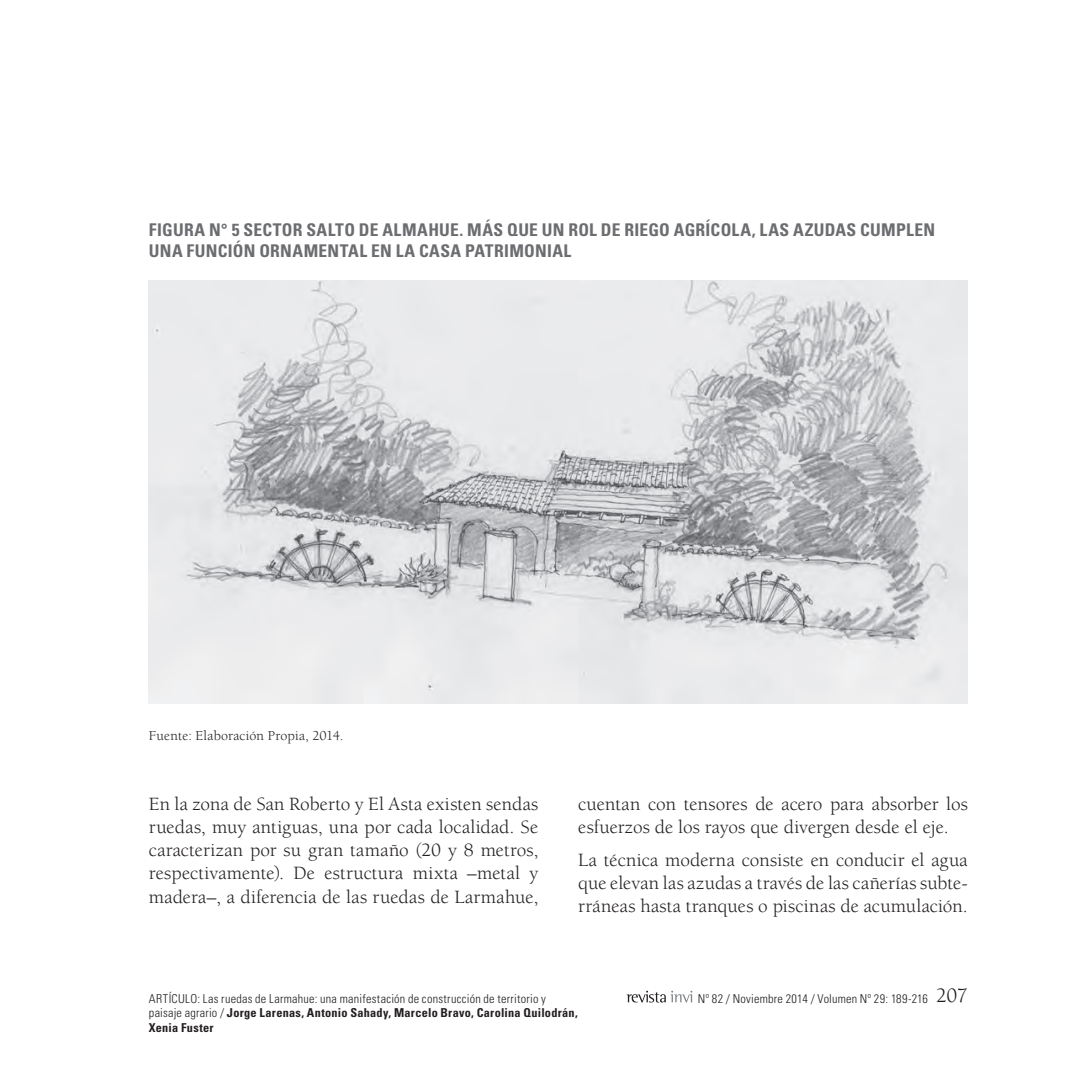
<style>
.page{position:relative;width:1067px;height:1067px;background:#fff}
.page>*{position:absolute;margin:0;border:0;box-sizing:border-box;transform-origin:0 0}
.t1{font:19.25px/23.1px "Berkeley Std";color:#231f20;text-align:justify}
.t2{font:700 condensed 17.5px/21px "Univers LT Std";letter-spacing:.015em;color:#6c6d70}
.t3{font:14px "Berkeley Std";letter-spacing:.01em;color:#231f20}
.t4{font:300 condensed 12.25px "Univers LT Std";letter-spacing:.02em;color:#231f20}
.t5{font:700 condensed 12.25px/14.7px "Univers LT Std";letter-spacing:.02em;color:#231f20}
.s1{font-style:inherit}
.s2{font-family:"Berkeley Std";font-weight:400;font-stretch:normal;font-size:21px}
.s3{font-weight:300}
</style>
<div class="page">
<svg style="left:626px;top:990px;width:66px;height:12px"></svg>
<img style="left:149px;top:280px;width:818px;height:423px">
<p class="t2" style="left:149px;top:219px;width:788px">FIGURA N° 5 SECTOR SALTO DE ALMAHUE. MÁS QUE UN ROL DE RIEGO AGRÍCOLA, LAS AZUDAS CUMPLEN<br>UNA FUNCIÓN ORNAMENTAL EN LA CASA PATRIMONIAL</p>
<p class="t3" style="left:149px;top:728px;width:196px">Fuente: Elaboración Propia, 2014.</p>
<p class="t1" style="left:149px;top:792px;width:391px">En la zona de San Roberto y El Asta existen sendas ruedas, muy antiguas, una por cada localidad. Se caracterizan por su gran tamaño (20 y 8 metros, respectivamente). De estructura mixta –metal y madera–, a diferencia de las ruedas de Larmahue,</p>
<p class="t1" style="left:578px;top:792px;width:391px">cuentan con tensores de acero para absorber los esfuerzos de los rayos que divergen desde el eje.</p>
<p class="t1" style="left:578px;top:849px;width:391px">La técnica moderna consiste en conducir el agua que elevan las azudas a través de las cañerías subte&shy;rráneas hasta tranques o piscinas de acumulación.</p>
<p class="t4" style="left:149px;top:990px;width:398px"><span class="s1">ARTÍCULO:</span> Las ruedas de Larmahue: una manifestación de construcción de territorio y</p>
<p class="t4" style="left:698px;top:990px;width:271px">Nº 82 / Noviembre 2014 / Volumen Nº 29: 189-216 <span class="s2">207</span></p>
<p class="t5" style="left:149px;top:1005px;width:430px"><span class="s3">paisaje agrario /</span> Jorge Larenas, Antonio Sahady, Marcelo Bravo, Carolina Quilodrán,<br>Xenia Fuster</p>
</div>
